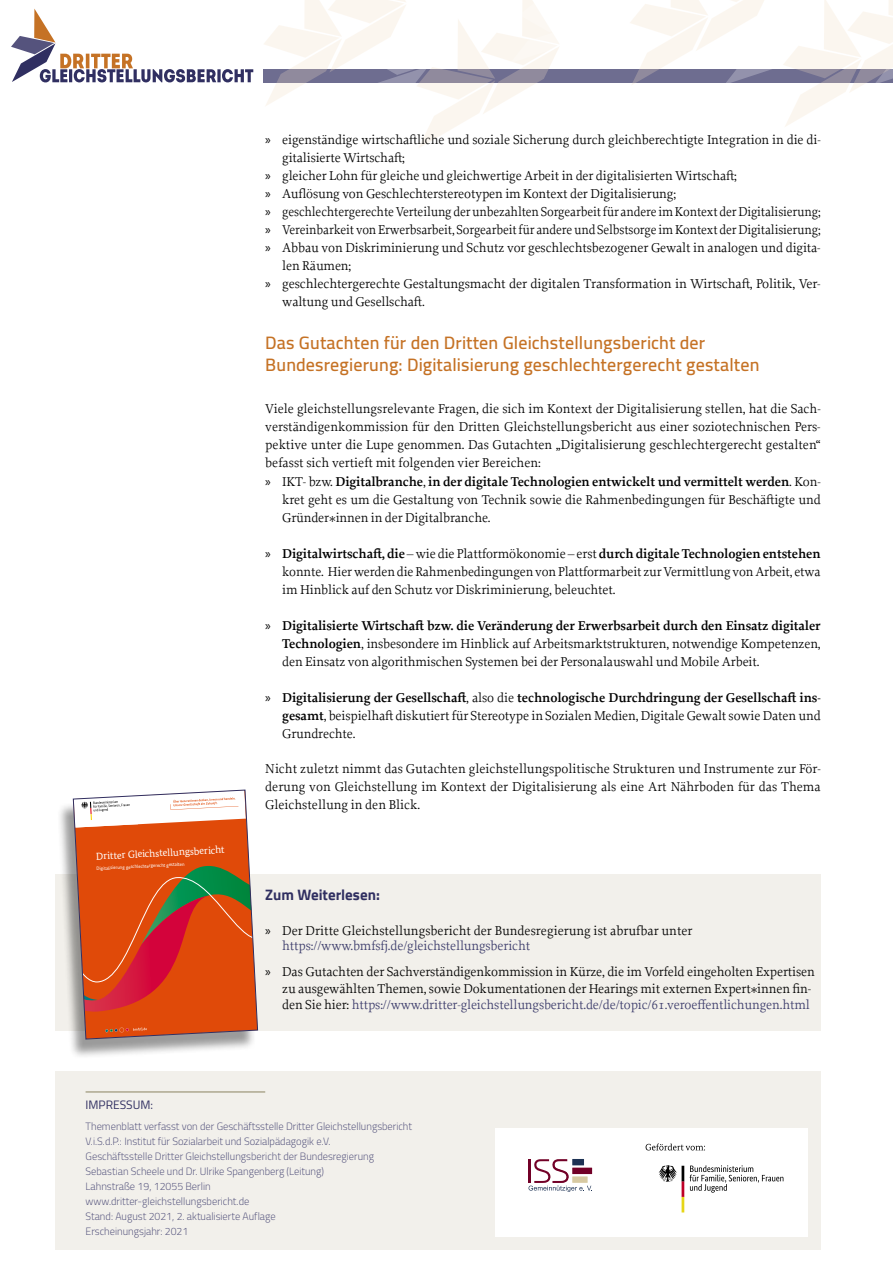
<style>
.page{position:relative;width:893px;height:1263px;background:#fff}
.page>*{position:absolute;margin:0;border:0;box-sizing:border-box;transform-origin:0 0}
.t1{font:600 18px/21.6px "Cairo";letter-spacing:.01em;color:#c57225}
.t2{font:700 15px "Cairo";color:#302f61}
.t3{font:13.5px/18px "Proforma";letter-spacing:-.01em;color:#000;text-align:justify}
.t4{font:13.5px "Proforma";letter-spacing:-.01em;color:#000;scale:.96 1}
.t5{font:12px "Cairo";color:#302f61}
.t6{font:300 10.5px/15px "Cairo";color:#4c4b77}
.t7{font:10.35px "Bundes Serif";color:#fff}
.t8{font:4.8px "Bundes Sans";color:#fff}
.s1{font-family:"Myriad Pro"}
.s2{font-weight:600}
.s3{color:#3c3c6b}
</style>
<div class="page">
<svg style="left:11px;top:0;width:882px;height:148px"></svg>
<div style="left:55px;top:874px;width:766px;height:157px;background:#f2f0eb"></div>
<div style="left:55px;top:1071px;width:766px;height:179px;background:#f2f0eb"></div>
<hr style="left:86px;top:1091px;width:179px;height:2px;background:#ada88f">
<div style="left:623px;top:1129px;width:184px;height:108px;background:#fff"></div>
<svg style="left:690px;top:1165px;width:93px;height:27px"></svg>
<svg style="left:659px;top:1165px;width:25px;height:47px"></svg>
<svg style="left:646px;top:1143px;width:59px;height:7px"></svg>
<div style="left:495px;top:1129px;width:136px;height:108px;background:#fff"></div>
<svg style="left:528px;top:1159px;width:64px;height:33px"></svg>
<div style="left:57px;top:794px;width:200px;height:265px;background:#000;opacity:.4"></div>
<svg style="left:73px;top:790px;width:185px;height:249px;background:#d1673f"></svg>
<p class="t7" style="left:96px;top:850px;width:130px;rotate:-3deg">Dritter Gleichstellungsbericht</p>
<p class="t8" style="left:96px;top:866px;width:90px;rotate:-3deg">Digitalisierung geschlechtergerecht gestalten</p>
<p class="t3" style="left:265px;top:130px;width:557px"><span class="s1">»</span> eigenständige wirtschaftliche und soziale Sicherung durch gleichberechtigte Integration in die di-</p>
<p class="t3" style="left:282px;top:148px;width:124px">gitalisierte Wirtschaft;</p>
<p class="t3" style="left:265px;top:166px;width:473px"><span class="s1">»</span> gleicher Lohn für gleiche und gleichwertige Arbeit in der digitalisierten Wirtschaft;</p>
<p class="t3" style="left:265px;top:184px;width:412px"><span class="s1">»</span> Auflösung von Geschlechterstereotypen im Kontext der Digitalisierung;</p>
<p class="t4" style="left:265px;top:203px;width:580px"><span class="s1">»</span> geschlechtergerechte Verteilung der unbezahlten Sorgearbeit für andere im Kontext der Digitalisierung;</p>
<p class="t4" style="left:265px;top:221px;width:580px"><span class="s1">»</span> Vereinbarkeit von Erwerbsarbeit, Sorgearbeit für andere und Selbstsorge im Kontext der Digitalisierung;</p>
<p class="t3" style="left:265px;top:238px;width:557px"><span class="s1">»</span> Abbau von Diskriminierung und Schutz vor geschlechtsbezogener Gewalt in analogen und digita-</p>
<p class="t3" style="left:282px;top:256px;width:71px">len Räumen;</p>
<p class="t3" style="left:265px;top:274px;width:557px"><span class="s1">»</span> geschlechtergerechte Gestaltungsmacht der digitalen Transformation in Wirtschaft, Politik, Ver-</p>
<p class="t3" style="left:282px;top:292px;width:144px">waltung und Gesellschaft.</p>
<h1 class="t1" style="left:265px;top:332px;width:496px">Das Gutachten für den Dritten Gleichstellungsbericht der<br>Bundesregierung: Digitalisierung geschlechtergerecht gestalten</h1>
<p class="t3" style="left:265px;top:399px;width:557px">Viele gleichstellungsrelevante Fragen, die sich im Kontext der Digitalisierung stellen, hat die Sach&shy;verständigenkommission für den Dritten Gleichstellungsbericht aus einer soziotechnischen Pers&shy;pektive unter die Lupe genommen. Das Gutachten „Digitalisierung geschlechtergerecht gestalten“ befasst sich vertieft mit folgenden vier Bereichen:</p>
<p class="t3" style="left:282px;top:472px;width:540px;text-indent:-17px"><span class="s1">»</span> IKT- bzw. <span class="s2">Digitalbranche</span>, <span class="s2">in der digitale Technologien entwickelt und vermittelt werden</span>. Kon&shy;kret geht es um die Gestaltung von Technik sowie die Rahmenbedingungen für Beschäftigte und Gründer*innen in der Digitalbranche.</p>
<p class="t3" style="left:282px;top:544px;width:540px;text-indent:-17px"><span class="s1">»</span> <span class="s2">Digitalwirtschaft, die</span> – wie die Plattformökonomie – erst <span class="s2">durch digitale Technologien entstehen </span>konnte. Hier werden die Rahmenbedingungen von Plattformarbeit zur Vermittlung von Arbeit, etwa im Hinblick auf den Schutz vor Diskriminierung, beleuchtet.</p>
<p class="t3" style="left:282px;top:616px;width:540px;text-indent:-17px"><span class="s1">»</span> <span class="s2">Digitalisierte Wirtschaft bzw. die Veränderung der Erwerbsarbeit durch den Einsatz digitaler Technologien</span>, insbesondere im Hinblick auf Arbeitsmarktstrukturen, notwendige Kompetenzen, den Einsatz von algorithmischen Systemen bei der Personalauswahl und Mobile Arbeit.</p>
<p class="t3" style="left:282px;top:688px;width:540px;text-indent:-17px"><span class="s1">»</span> <span class="s2">Digitalisierung der Gesellschaft</span>, also die <span class="s2">technologische Durchdringung der Gesellschaft ins&shy;gesamt</span>, beispielhaft diskutiert für Stereotype in Sozialen Medien, Digitale Gewalt sowie Daten und Grundrechte.</p>
<p class="t3" style="left:265px;top:759px;width:557px">Nicht zuletzt nimmt das Gutachten gleichstellungspolitische Strukturen und Instrumente zur För&shy;derung von Gleichstellung im Kontext der Digitalisierung als eine Art Nährboden für das Thema Gleichstellung in den Blick.</p>
<p class="t2" style="left:265px;top:886px;width:116px">Zum Weiterlesen:</p>
<p class="t3" style="left:282px;top:922px;width:412px;line-height:15px;text-indent:-17px"><span class="s1">»</span> Der Dritte Gleichstellungsbericht der Bundesregierung ist abrufbar unter <span class="s3">https://www.bmfsfj.de/gleichstellungsbericht</span></p>
<p class="t3" style="left:282px;top:963px;width:534px;line-height:16.5px;text-align:left;text-indent:-17px"><span class="s1">»</span> Das Gutachten der Sachverständigenkommission in Kürze, die im Vorfeld eingeholten Expertisen zu ausgewählten Themen, sowie Dokumentationen der Hearings mit externen Expert*innen fin&shy;den Sie hier: <span class="s3">https://www.dritter-gleichstellungsbericht.de/de/topic/61.veroeffentlichungen.html</span></p>
<p class="t5" style="left:86px;top:1095px;width:69px">IMPRESSUM:</p>
<p class="t6" style="left:86px;top:1118px;width:328px">Themenblatt verfasst von der Geschäftsstelle Dritter Gleichstellungsbericht V.i.S.d.P.: Institut für Sozialarbeit und Sozialpädagogik e.V.<br>Geschäftsstelle Dritter Gleichstellungsbericht der Bundesregierung Sebastian Scheele und Dr. Ulrike Spangenberg (Leitung)<br>Lahnstraße 19, 12055 Berlin<br>www.dritter-gleichstellungsbericht.de<br>Stand: August 2021, 2. aktualisierte Auflage<br>Erscheinungsjahr: 2021</p>
</div>
